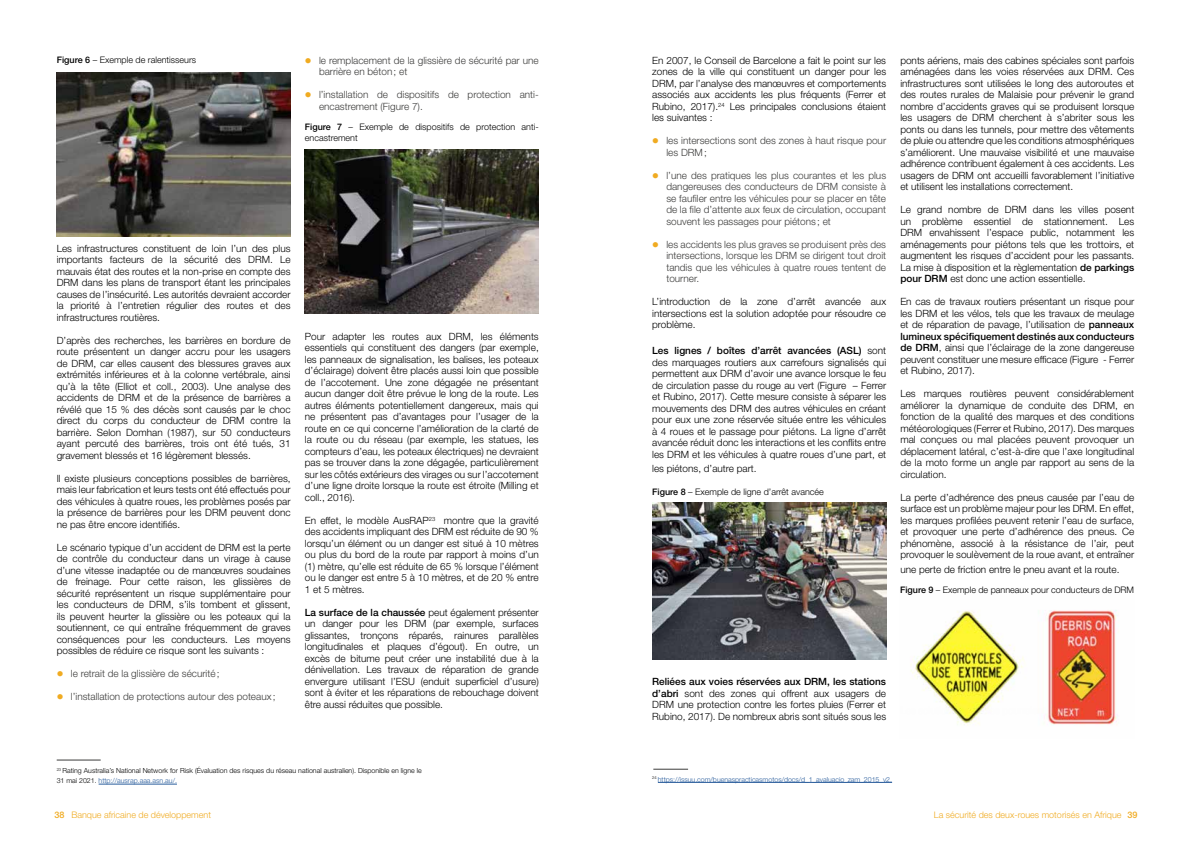
<style>
.page{position:relative;width:1191px;height:842px;background:#fff}
.page>*{position:absolute;margin:0;border:0;box-sizing:border-box;transform-origin:0 0}
.t1{font:300 10px/11.5px "Helvetica Neue LT Std";color:#000;text-align:justify}
.t2{font:300 10px/11.5px "Helvetica Neue LT Std";color:#3c3c3b}
.t3{font:300 9px/11px "Helvetica Neue LT Std";color:#000}
.t4{font:300 9px "Helvetica Neue LT Std";color:#f0ab21}
.t5{font:300 7px/10px "Helvetica Neue LT Std";color:#000}
.t6{font:300 7px "Helvetica Neue LT Std";color:#275b9b}
.s1{font-weight:500}
.s2{color:#275b9b}
</style>
<div class="page">
<img style="left:57px;top:72px;width:234px;height:164px">
<img style="left:305px;top:150px;width:234px;height:164px">
<img style="left:652px;top:502px;width:234px;height:158px">
<hr style="left:99px;top:784px;width:78px;height:1px;background:#275b9b">
<hr style="left:57px;top:759px;width:44px;height:1px;background:#3c3c3b">
<hr style="left:658px;top:782px;width:234px;height:1px;background:#275b9b">
<hr style="left:653px;top:769px;width:35px;height:1px;background:#3c3c3b">
<img style="left:911px;top:610px;width:207px;height:115px">
<p class="t3" style="left:57px;top:54px;width:141px"><span class="s1">Figure 6</span> – Exemple de ralentisseurs</p>
<p class="t1" style="left:652px;top:54px;width:235px">En 2007, le Conseil de Barcelone a fait le point sur les zones de la ville qui constituent un danger pour les DRM, par l’analyse des manœuvres et comportements associés aux accidents les plus fréquents (Ferrer et Rubino, 2017).<sup>24</sup> Les principales conclusions étaient les suivantes :</p>
<p class="t2" style="left:666px;top:135px;width:221px">les intersections sont des zones à haut risque pour les DRM;</p>
<p class="t2" style="left:666px;top:169px;width:221px;text-align:justify">l’une des pratiques les plus courantes et les plus dangereuses des conducteurs de DRM consiste à se faufiler entre les véhicules pour se placer en tête de la file d’attente aux feux de circulation, occupant souvent les passages pour piétons ; et</p>
<p class="t2" style="left:666px;top:238px;width:221px;text-align:justify">les accidents les plus graves se produisent près des intersections, lorsque les DRM se dirigent tout droit tandis que les véhicules à quatre roues tentent de tourner.</p>
<p class="t1" style="left:652px;top:296px;width:235px">L’introduction de la zone d’arrêt avancée aux intersections est la solution adoptée pour résoudre ce problème.</p>
<p class="t1" style="left:652px;top:345px;width:235px"><span class="s1">Les lignes / boîtes d’arrêt avancées (ASL)</span> sont des marquages routiers aux carrefours signalisés qui permettent aux DRM d’avoir une avance lorsque le feu de circulation passe du rouge au vert (Figure – Ferrer et Rubino, 2017). Cette mesure consiste à séparer les mouvements des DRM des autres véhicules en créant pour eux une zone réservée située entre les véhicules à 4 roues et le passage pour piétons. La ligne d’arrêt avancée réduit donc les interactions et les conflits entre les DRM et les véhicules à quatre roues d’une part, et</p>
<p class="t1" style="left:652px;top:463px;width:106px">les piétons, d’autre part.</p>
<p class="t2" style="left:319px;top:54px;width:221px">le remplacement de la glissière de sécurité par une barrière en béton; et</p>
<p class="t2" style="left:319px;top:89px;width:221px">l’installation de dispositifs de protection anti&shy;encastrement (Figure 7).</p>
<p class="t3" style="left:305px;top:122px;width:235px"><span class="s1">Figure 7</span> – Exemple de dispositifs de protection anti&shy;encastrement</p>
<p class="t1" style="left:57px;top:242px;width:235px">Les infrastructures constituent de loin l’un des plus importants facteurs de la sécurité des DRM. Le mauvais état des routes et la non-prise en compte des DRM dans les plans de transport étant les principales causes de l’insécurité. Les autorités devraient accorder la priorité à l’entretien régulier des routes et des infrastructures routières.</p>
<p class="t1" style="left:57px;top:334px;width:235px">D’après des recherches, les barrières en bordure de route présentent un danger accru pour les usagers de DRM, car elles causent des blessures graves aux extrémités inférieures et à la colonne vertébrale, ainsi qu’à la tête (Elliot et coll., 2003). Une analyse des accidents de DRM et de la présence de barrières a révélé que 15 % des décès sont causés par le choc direct du corps du conducteur de DRM contre la barrière. Selon Domhan (1987), sur 50 conducteurs ayant percuté des barrières, trois ont été tués, 31 gravement blessés et 16 légèrement blessés.</p>
<p class="t1" style="left:57px;top:472px;width:235px">Il existe plusieurs conceptions possibles de barrières, mais leur fabrication et leurs tests ont été effectués pour des véhicules à quatre roues, les problèmes posés par la présence de barrières pour les DRM peuvent donc ne pas être encore identifiés.</p>
<p class="t1" style="left:57px;top:541px;width:235px">Le scénario typique d’un accident de DRM est la perte de contrôle du conducteur dans un virage à cause d’une vitesse inadaptée ou de manœuvres soudaines de freinage. Pour cette raison, les glissières de sécurité représentent un risque supplémentaire pour les conducteurs de DRM, s’ils tombent et glissent, ils peuvent heurter la glissière ou les poteaux qui la soutiennent, ce qui entraîne fréquemment de graves conséquences pour les conducteurs. Les moyens possibles de réduire ce risque sont les suivants :</p>
<p class="t2" style="left:71px;top:668px;width:150px">le retrait de la glissière de sécurité;</p>
<p class="t2" style="left:71px;top:691px;width:206px">l’installation de protections autour des poteaux ;</p>
<p class="t1" style="left:305px;top:330px;width:235px">Pour adapter les routes aux DRM, les éléments essentiels qui constituent des dangers (par exemple, les panneaux de signalisation, les balises, les poteaux d’éclairage) doivent être placés aussi loin que possible de l’accotement. Une zone dégagée ne présentant aucun danger doit être prévue le long de la route. Les autres éléments potentiellement dangereux, mais qui ne présentent pas d’avantages pour l’usager de la route en ce qui concerne l’amélioration de la clarté de la route ou du réseau (par exemple, les statues, les compteurs d’eau, les poteaux électriques) ne devraient pas se trouver dans la zone dégagée, particulièrement sur les côtés extérieurs des virages ou sur l’accotement d’une ligne droite lorsque la route est étroite (Milling et coll., 2016).</p>
<p class="t1" style="left:305px;top:514px;width:235px">En effet, le modèle AusRAP<sup>23</sup> montre que la gravité des accidents impliquant des DRM est réduite de 90 % lorsqu’un élément ou un danger est situé à 10 mètres ou plus du bord de la route par rapport à moins d’un (1) mètre, qu’elle est réduite de 65 % lorsque l’élément ou le danger est entre 5 à 10 mètres, et de 20 % entre 1 et 5 mètres.</p>
<p class="t1" style="left:305px;top:606px;width:235px"><span class="s1">La surface de la chaussée</span> peut également présenter un danger pour les DRM (par exemple, surfaces glissantes, tronçons réparés, rainures parallèles longitudinales et plaques d’égout). En outre, un excès de bitume peut créer une instabilité due à la dénivellation. Les travaux de réparation de grande envergure utilisant l’ESU (enduit superficiel d’usure) sont à éviter et les réparations de rebouchage doivent être aussi réduites que possible.</p>
<p class="t3" style="left:652px;top:486px;width:173px"><span class="s1">Figure 8</span> – Exemple de ligne d’arrêt avancée</p>
<p class="t1" style="left:652px;top:676px;width:235px"><span class="s1">Reliées aux voies réservées aux DRM, les stations d’abri</span> sont des zones qui offrent aux usagers de DRM une protection contre les fortes pluies (Ferrer et Rubino, 2017). De nombreux abris sont situés sous les</p>
<p class="t1" style="left:900px;top:54px;width:235px">ponts aériens, mais des cabines spéciales sont parfois aménagées dans les voies réservées aux DRM. Ces infrastructures sont utilisées le long des autoroutes et des routes rurales de Malaisie pour prévenir le grand nombre d’accidents graves qui se produisent lorsque les usagers de DRM cherchent à s’abriter sous les ponts ou dans les tunnels, pour mettre des vêtements de pluie ou attendre que les conditions atmosphériques s’améliorent. Une mauvaise visibilité et une mauvaise adhérence contribuent également à ces accidents. Les usagers de DRM ont accueilli favorablement l’initiative et utilisent les installations correctement.</p>
<p class="t1" style="left:900px;top:204px;width:235px">Le grand nombre de DRM dans les villes posent un problème essentiel de stationnement. Les DRM envahissent l’espace public, notamment les aménagements pour piétons tels que les trottoirs, et augmentent les risques d’accident pour les passants.<br>La mise à disposition et la règlementation <span class="s1">de parkings pour DRM</span> est donc une action essentielle.</p>
<p class="t1" style="left:900px;top:296px;width:235px">En cas de travaux routiers présentant un risque pour les DRM et les vélos, tels que les travaux de meulage et de réparation de pavage, l’utilisation de <span class="s1">panneaux lumineux spécifiquement destinés aux conducteurs de DRM</span>, ainsi que l’éclairage de la zone dangereuse peuvent constituer une mesure efficace (Figure - Ferrer et Rubino, 2017).</p>
<p class="t1" style="left:900px;top:388px;width:235px">Les marques routières peuvent considérablement améliorer la dynamique de conduite des DRM, en fonction de la qualité des marques et des conditions météorologiques (Ferrer et Rubino, 2017). Des marques mal conçues ou mal placées peuvent provoquer un déplacement latéral, c’est-à-dire que l’axe longitudinal de la moto forme un angle par rapport au sens de la circulation.</p>
<p class="t1" style="left:900px;top:491px;width:235px">La perte d’adhérence des pneus causée par l’eau de surface est un problème majeur pour les DRM. En effet, les marques profilées peuvent retenir l’eau de surface, et provoquer une perte d’adhérence des pneus. Ce phénomène, associé à la résistance de l’air, peut provoquer le soulèvement de la roue avant, et entraîner</p>
<p class="t1" style="left:900px;top:563px;width:221px">une perte de friction entre le pneu avant et la route.</p>
<p class="t3" style="left:900px;top:584px;width:235px"><span class="s1">Figure 9</span> – Exemple de panneaux pour conducteurs de DRM</p>
<p class="t5" style="left:57px;top:766px;width:367px"><sup>23</sup> Rating Australia’s National Network for Risk (Évaluation des risques du réseau national australien). Disponible en ligne le<br>31 mai 2021. <span class="s2">http://ausrap.aaa.asn.au/.</span></p>
<p class="t6" style="left:652px;top:775px;width:241px"><sup>24</sup> https://issuu.com/buenaspracticasmotos/docs/d_1_avaluacio_zam_2015_v2.</p>
<p class="t4" style="left:54px;top:809px;width:158px"><span class="s1">38</span> Banque africaine de développement</p>
<p class="t4" style="left:934px;top:809px;width:205px">La sécurité des deux-roues motorisés en Afrique <span class="s1">39</span></p>
</div>
